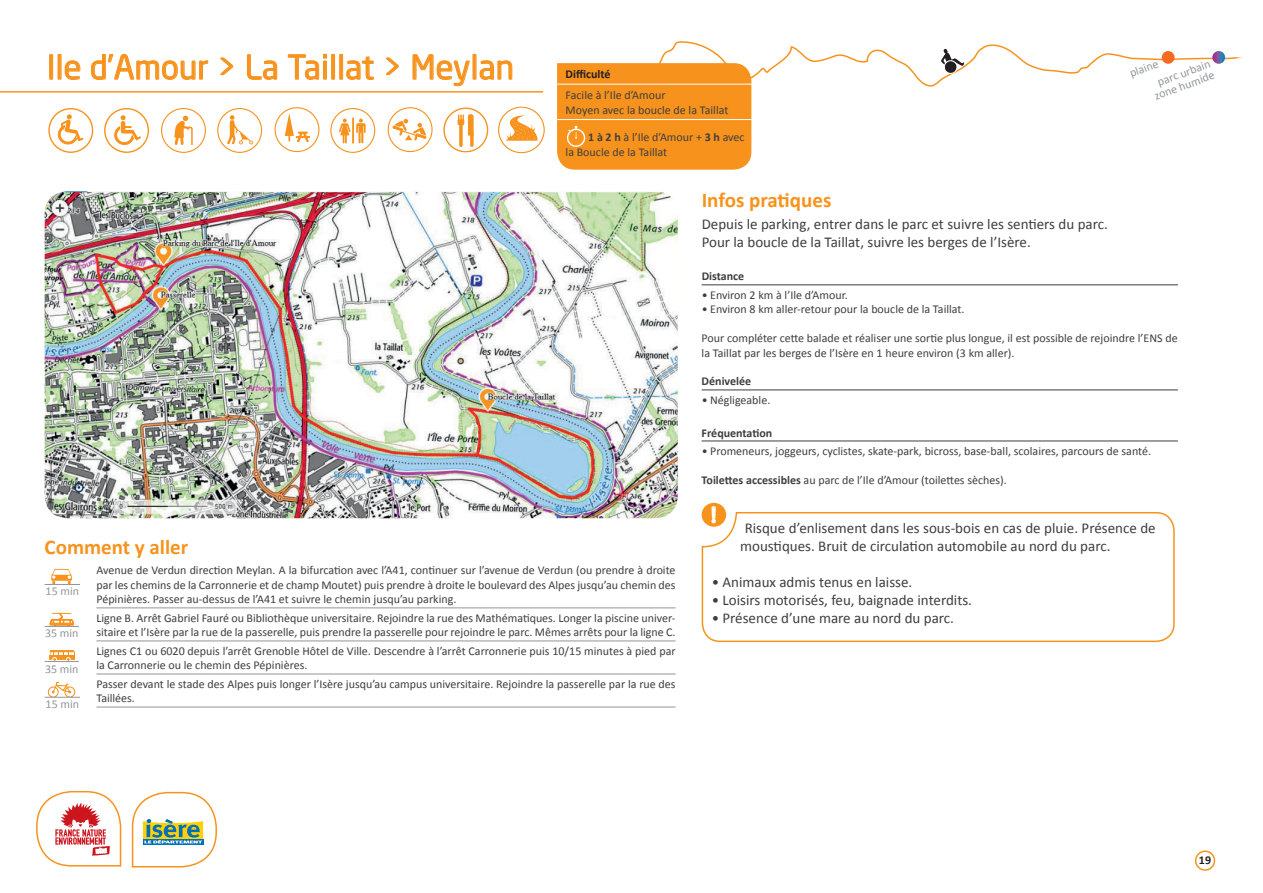
<style>
.page{position:relative;width:1263px;height:893px;background:#fff}
.page>*{position:absolute;margin:0;border:0;box-sizing:border-box;transform-origin:0 0}
.t1{font:33px "Neo Sans Std";color:#f7931d}
.t2{font:700 23.55px "Calibri";color:#fff}
.t3{font:700 21px "Calibri";color:#f7931d}
.t4{font:15px/18px "Calibri";color:#3e3e3f}
.t5{font:12px/14.4px "Calibri";color:#3e3e3f}
.t6{font:12px/17.9px "Calibri";color:#939598}
.t7{font:700 12px "Calibri";color:#3e3e3f}
.t8{font:700 12px "Calibri";color:#231f20}
.t9{font:11.85px/15px "Calibri";color:#3e3e3f}
.s1{font-weight:700}
</style>
<div class="page">
<hr style="left:96px;top:607px;width:580px;height:1px;background:#939598">
<hr style="left:96px;top:641px;width:580px;height:1px;background:#939598">
<hr style="left:96px;top:674px;width:580px;height:1px;background:#939598">
<hr style="left:96px;top:707px;width:580px;height:1px;background:#939598">
<svg style="left:51px;top:568px;width:21px;height:16px"></svg>
<hr style="left:45px;top:584px;width:35px;height:1px;background:#939598">
<svg style="left:47px;top:681px;width:29px;height:16px"></svg>
<hr style="left:45px;top:697px;width:35px;height:1px;background:#939598">
<svg style="left:49px;top:612px;width:25px;height:14px"></svg>
<hr style="left:45px;top:626px;width:34px;height:1px;background:#939598">
<svg style="left:49px;top:650px;width:26px;height:11px"></svg>
<hr style="left:45px;top:661px;width:34px;height:1px;background:#939598">
<hr style="left:702px;top:285px;width:476px;height:1px;background:#3e3e3f">
<hr style="left:702px;top:390px;width:476px;height:1px;background:#3e3e3f">
<hr style="left:702px;top:441px;width:476px;height:1px;background:#3e3e3f">
<img style="left:45px;top:191px;width:633px;height:327px">
<div style="left:50px;top:55px;width:3px;height:24px;border:1px solid #f7931d"></div>
<div style="left:58px;top:54px;width:3px;height:25px;border:1px solid #f7931d"></div>
<svg style="left:65px;top:60px;width:16px;height:20px"></svg>
<svg style="left:91px;top:54px;width:117px;height:26px"></svg>
<svg style="left:220px;top:57px;width:13px;height:18px"></svg>
<svg style="left:247px;top:54px;width:30px;height:26px"></svg>
<svg style="left:288px;top:54px;width:38px;height:26px"></svg>
<div style="left:332px;top:54px;width:3px;height:25px;border:1px solid #f7931d"></div>
<div style="left:340px;top:54px;width:3px;height:25px;border:1px solid #f7931d"></div>
<svg style="left:346px;top:56px;width:28px;height:24px"></svg>
<svg style="left:386px;top:57px;width:13px;height:18px"></svg>
<svg style="left:412px;top:54px;width:58px;height:33px"></svg>
<div style="left:473px;top:54px;width:3px;height:25px;border:1px solid #f7931d"></div>
<svg style="left:479px;top:60px;width:34px;height:20px"></svg>
<svg style="left:131px;top:791px;width:86px;height:77px"></svg>
<svg style="left:36px;top:790px;width:86px;height:77px"></svg>
<hr style="left:0;top:91px;width:543px;height:2px;background:#f7931d">
<svg style="left:701px;top:511px;width:474px;height:132px"></svg>
<div style="left:702px;top:503px;width:24px;height:24px;background:#f7931d;border-radius:50%"></div>
<svg style="left:712px;top:507px;width:3px;height:16px"></svg>
<div style="left:1195px;top:850px;width:20px;height:21px;border:2px solid #f7931d;border-radius:50%"></div>
<svg style="left:48px;top:108px;width:46px;height:45px"></svg>
<svg style="left:161px;top:108px;width:45px;height:45px"></svg>
<svg style="left:104px;top:108px;width:45px;height:45px"></svg>
<svg style="left:217px;top:108px;width:46px;height:45px"></svg>
<svg style="left:330px;top:108px;width:46px;height:45px"></svg>
<svg style="left:274px;top:107px;width:46px;height:46px"></svg>
<svg style="left:387px;top:107px;width:46px;height:46px"></svg>
<svg style="left:443px;top:107px;width:46px;height:46px"></svg>
<div style="left:498px;top:107px;width:47px;height:46px;border:1px solid #f7931d;border-radius:50%"></div>
<svg style="left:503px;top:116px;width:35px;height:25px"></svg>
<svg style="left:557px;top:41px;width:686px;height:129px"></svg>
<h1 class="t1" style="left:47px;top:47px;width:469px">Ile d’Amour &gt; La Taillat &gt; Meylan</h1>
<p class="t8" style="left:566px;top:67px;width:47px">Difficulté</p>
<p class="t5" style="left:566px;top:87px;width:164px">Facile à l’Ile d’Amour<br>Moyen avec la boucle de la Taillat</p>
<p class="t9" style="left:566px;top:129px;width:181px;text-indent:23px"><span class="s1">1 à 2 h</span> à l’Ile d’Amour + <span class="s1">3 h</span> avec la Boucle de la Taillat</p>
<p class="t6" style="left:1148px;top:57px;width:57px;text-indent:-23px;rotate:-20deg">plaine<br>parc urbain</p>
<p class="t6" style="left:1152px;top:87px;width:64px;rotate:-20deg">zone humide</p>
<h3 class="t3" style="left:702px;top:187px;width:131px">Infos pratiques</h3>
<p class="t4" style="left:702px;top:215px;width:408px">Depuis le parking, entrer dans le parc et suivre les sentiers du parc.<br>Pour la boucle de la Taillat, suivre les berges de l’Isère.</p>
<p class="t7" style="left:702px;top:269px;width:44px">Distance</p>
<p class="t5" style="left:702px;top:287px;width:148px">• Environ 2 km à l’Ile d’Amour.</p>
<p class="t5" style="left:702px;top:302px;width:264px">• Environ 8 km aller-retour pour la boucle de la Taillat.</p>
<p class="t5" style="left:702px;top:330px;width:478px">Pour compléter cette balade et réaliser une sortie plus longue, il est possible de rejoindre l’ENS de la Taillat par les berges de l’Isère en 1 heure environ (3 km aller).</p>
<p class="t7" style="left:702px;top:374px;width:51px">Dénivelée</p>
<p class="t5" style="left:702px;top:392px;width:70px">• Négligeable.</p>
<p class="t7" style="left:702px;top:425px;width:72px">Fréquentation</p>
<p class="t5" style="left:702px;top:443px;width:451px">• Promeneurs, joggeurs, cyclistes, skate-park, bicross, base-ball, scolaires, parcours de santé.</p>
<p class="t5" style="left:702px;top:472px;width:307px"><span class="s1">Toilettes accessibles</span> au parc de l’Ile d’Amour (toilettes sèches).</p>
<h3 class="t3" style="left:45px;top:534px;width:145px">Comment y aller</h3>
<p class="t5" style="left:96px;top:563px;width:581px;text-align:justify">Avenue de Verdun direction Meylan. A la bifurcation avec l’A41, continuer sur l’avenue de Verdun (ou prendre à droite par les chemins de la Carronnerie et de champ Moutet) puis prendre à droite le boulevard des Alpes jusqu’au chemin des Pépinières. Passer au-dessus de l’A41 et suivre le chemin jusqu’au parking.</p>
<p class="t5" style="left:96px;top:610px;width:581px">Ligne B. Arrêt Gabriel Fauré ou Bibliothèque universitaire. Rejoindre la rue des Mathématiques. Longer la piscine univer&shy;sitaire et l’Isère par la rue de la passerelle, puis prendre la passerelle pour rejoindre le parc. Mêmes arrêts pour la ligne C.</p>
<p class="t5" style="left:96px;top:643px;width:581px">Lignes C1 ou 6020 depuis l’arrêt Grenoble Hôtel de Ville. Descendre à l’arrêt Carronnerie puis 10/15 minutes à pied par la Carronnerie ou le chemin des Pépinières.</p>
<p class="t5" style="left:96px;top:676px;width:581px">Passer devant le stade des Alpes puis longer l’Isère jusqu’au campus universitaire. Rejoindre la passerelle par la rue des<br>Taillées.</p>
<p class="t6" style="left:46px;top:582px;width:35px">15 min</p>
<p class="t6" style="left:45px;top:624px;width:35px">35 min</p>
<p class="t6" style="left:45px;top:659px;width:35px">35 min</p>
<p class="t6" style="left:46px;top:695px;width:35px">15 min</p>
<h2 class="t2" style="left:709px;top:500px;width:9px">!</h2>
<p class="t4" style="left:740px;top:519px;width:417px;text-indent:4px">Risque d’enlisement dans les sous-bois en cas de pluie. Présence de moustiques. Bruit de circulation automobile au nord du parc.</p>
<p class="t4" style="left:712px;top:573px;width:202px">• Animaux admis tenus en laisse.</p>
<p class="t4" style="left:712px;top:591px;width:262px">• Loisirs motorisés, feu, baignade interdits.</p>
<p class="t4" style="left:712px;top:609px;width:244px">• Présence d’une mare au nord du parc.</p>
<p class="t8" style="left:1199px;top:853px;width:14px">19</p>
</div>
